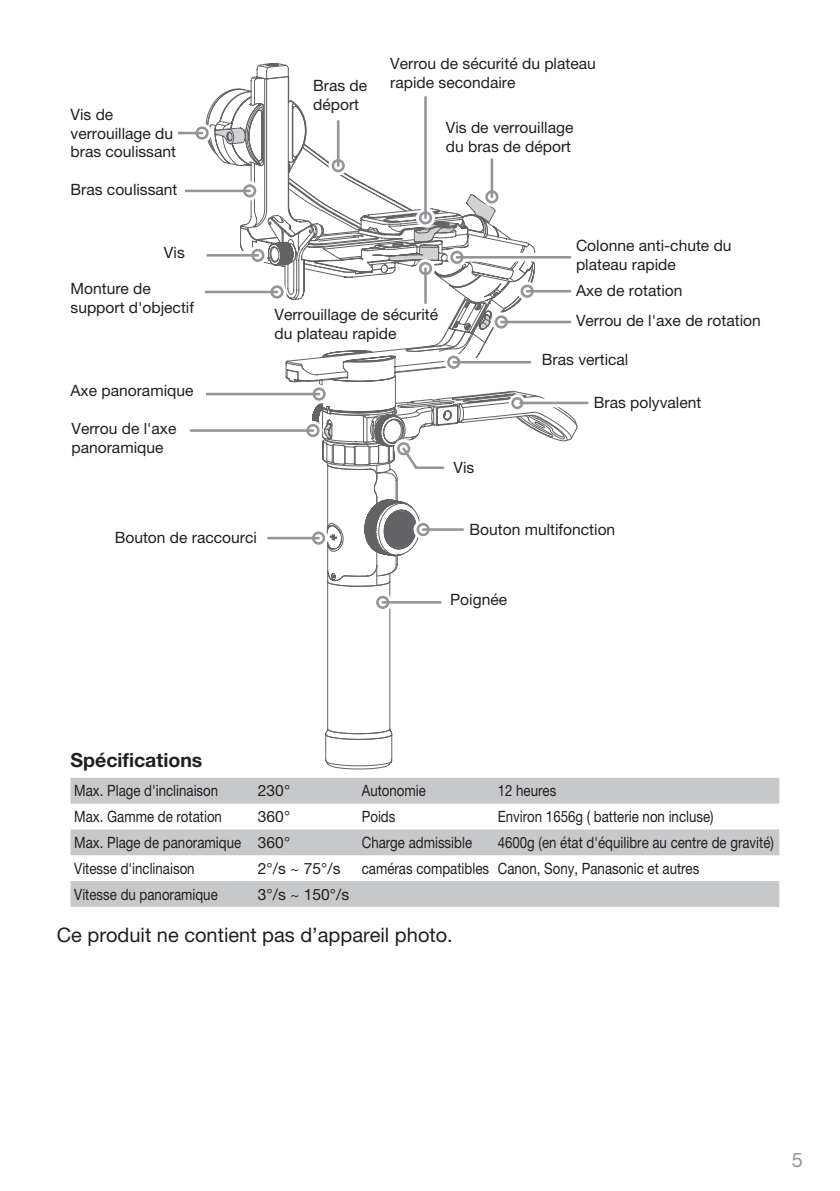
<style>
.page{position:relative;width:840px;height:1191px;background:#fff}
.page>*{position:absolute;margin:0;border:0;box-sizing:border-box;transform-origin:0 0}
.t1{font:20px "Helvetica Neue LT Pro";color:#231f20}
.t2{font:20px "Helvetica Neue LT Pro";color:#939598}
.t3{font:700 19.6px "Helvetica Neue LT Pro";color:#231f20}
.t4{font:15.6px/18.8px "Helvetica Neue LT Pro";color:#231f20}
.t5{font:15.6px "Helvetica Neue LT Pro";color:#231f20;scale:.85 1}
</style>
<div class="page">
<svg style="left:227px;top:96px;width:29px;height:155px"></svg>
<svg style="left:256px;top:76px;width:237px;height:463px"></svg>
<svg style="left:325px;top:759px;width:67px;height:7px"></svg>
<hr style="left:264px;top:79px;width:1px;height:131px;background:#636366">
<hr style="left:266px;top:79px;width:1px;height:131px;background:#636366">
<svg style="left:290px;top:100px;width:4px;height:5px"></svg>
<svg style="left:290px;top:159px;width:4px;height:4px"></svg>
<svg style="left:215px;top:120px;width:30px;height:25px"></svg>
<svg style="left:251px;top:64px;width:35px;height:16px"></svg>
<svg style="left:278px;top:479px;width:120px;height:261px"></svg>
<svg style="left:363px;top:549px;width:49px;height:8px"></svg>
<svg style="left:285px;top:479px;width:200px;height:70px"></svg>
<hr style="left:520px;top:401px;width:67px;height:3px;background:#939598">
<svg style="left:206px;top:392px;width:41px;height:4px"></svg>
<hr style="left:191px;top:393px;width:128px;height:2px;background:#939598">
<hr style="left:191px;top:429px;width:122px;height:3px;background:#939598">
<svg style="left:268px;top:534px;width:42px;height:8px"></svg>
<svg style="left:309px;top:528px;width:19px;height:19px"></svg>
<div style="left:312px;top:531px;width:13px;height:14px;border:3px solid #939598;border-radius:50%"></div>
<hr style="left:268px;top:537px;width:50px;height:2px;background:#939598">
<div style="left:423px;top:525px;width:39px;height:9px;background:#fff"></div>
<svg style="left:413px;top:520px;width:19px;height:19px"></svg>
<div style="left:416px;top:523px;width:13px;height:13px;border:3px solid #939598;border-radius:50%"></div>
<hr style="left:423px;top:528px;width:39px;height:3px;background:#939598">
<svg style="left:206px;top:290px;width:41px;height:4px"></svg>
<hr style="left:206px;top:291px;width:71px;height:2px;background:#939598">
<svg style="left:178px;top:131px;width:14px;height:4px"></svg>
<svg style="left:192px;top:123px;width:19px;height:20px"></svg>
<div style="left:195px;top:126px;width:13px;height:14px;border:3px solid #939598;border-radius:50%"></div>
<hr style="left:158px;top:132px;width:44px;height:2px;background:#939598">
<hr style="left:207px;top:254px;width:51px;height:3px;background:#939598">
<svg style="left:334px;top:121px;width:8px;height:36px"></svg>
<svg style="left:328px;top:156px;width:19px;height:19px"></svg>
<div style="left:331px;top:159px;width:13px;height:13px;border:3px solid #939598;border-radius:50%"></div>
<hr style="left:337px;top:121px;width:2px;height:45px;background:#939598">
<svg style="left:421px;top:97px;width:8px;height:97px"></svg>
<hr style="left:424px;top:97px;width:2px;height:121px;background:#939598">
<svg style="left:487px;top:159px;width:7px;height:29px"></svg>
<div style="left:482px;top:187px;width:19px;height:19px;background:#fff;border-radius:50%"></div>
<div style="left:485px;top:190px;width:13px;height:13px;border:3px solid #939598;border-radius:50%"></div>
<hr style="left:490px;top:159px;width:3px;height:38px;background:#939598">
<svg style="left:185px;top:187px;width:56px;height:8px"></svg>
<svg style="left:240px;top:181px;width:19px;height:19px"></svg>
<div style="left:243px;top:184px;width:13px;height:13px;border:3px solid #939598;border-radius:50%"></div>
<hr style="left:168px;top:190px;width:81px;height:2px;background:#939598">
<svg style="left:391px;top:598px;width:51px;height:8px"></svg>
<div style="left:373px;top:593px;width:19px;height:19px;background:#fff;border-radius:50%"></div>
<div style="left:376px;top:596px;width:13px;height:13px;border:3px solid #939598;border-radius:50%"></div>
<hr style="left:382px;top:601px;width:58px;height:2px;background:#939598">
<svg style="left:247px;top:194px;width:330px;height:285px"></svg>
<div style="left:70px;top:385px;width:136px;height:27px;background:#fff"></div>
<div style="left:70px;top:109px;width:108px;height:70px;background:#fff"></div>
<div style="left:70px;top:184px;width:115px;height:19px;background:#fff"></div>
<svg style="left:70px;top:778px;width:708px;height:129px;fill:#c7c8ca"></svg>
<p class="t4" style="left:70px;top:104px;width:107px">Vis de verrouillage du bras coulissant</p>
<p class="t4" style="left:70px;top:179px;width:108px">Bras coulissant</p>
<p class="t4" style="left:164px;top:243px;width:22px">Vis</p>
<p class="t4" style="left:70px;top:279px;width:125px">Monture de support d'objectif</p>
<p class="t4" style="left:70px;top:381px;width:124px">Axe panoramique</p>
<p class="t4" style="left:71px;top:418px;width:106px">Verrou de l'axe panoramique</p>
<p class="t4" style="left:313px;top:76px;width:56px">Bras de déport</p>
<p class="t4" style="left:390px;top:54px;width:207px">Verrou de sécurité du plateau rapide secondaire</p>
<p class="t4" style="left:445px;top:118px;width:129px">Vis de verrouillage du bras de déport</p>
<p class="t4" style="left:575px;top:236px;width:157px">Colonne anti-chute du plateau rapide</p>
<p class="t4" style="left:575px;top:280px;width:108px">Axe de rotation</p>
<p class="t4" style="left:274px;top:305px;width:165px">Verrouillage de sécurité du plateau rapide</p>
<p class="t4" style="left:453px;top:458px;width:22px">Vis</p>
<p class="t4" style="left:575px;top:310px;width:186px">Verrou de l'axe de rotation</p>
<p class="t4" style="left:541px;top:350px;width:88px">Bras vertical</p>
<p class="t4" style="left:593px;top:392px;width:109px">Bras polyvalent</p>
<p class="t4" style="left:115px;top:528px;width:144px">Bouton de raccourci</p>
<p class="t4" style="left:469px;top:520px;width:147px">Bouton multifonction</p>
<p class="t4" style="left:450px;top:590px;width:58px">Poignée</p>
<p class="t3" style="left:70px;top:748px;width:133px">Spécifications</p>
<p class="t5" style="left:74px;top:781px;width:171px">Max. Plage d'inclinaison</p>
<p class="t4" style="left:258px;top:781px;width:34px">230°</p>
<p class="t5" style="left:361px;top:781px;width:77px">Autonomie</p>
<p class="t5" style="left:497px;top:781px;width:70px">12 heures</p>
<p class="t5" style="left:74px;top:807px;width:175px">Max. Gamme de rotation</p>
<p class="t4" style="left:258px;top:807px;width:34px">360°</p>
<p class="t5" style="left:361px;top:807px;width:41px">Poids</p>
<p class="t5" style="left:497px;top:807px;width:255px">Environ 1656g ( batterie non incluse)</p>
<p class="t5" style="left:74px;top:832px;width:255px">Max. Plage de panoramique 360°</p>
<p class="t5" style="left:361px;top:832px;width:131px">Charge admissible</p>
<p class="t5" style="left:497px;top:832px;width:326px">4600g (en état d'équilibre au centre de gravité)</p>
<p class="t5" style="left:74px;top:858px;width:143px">Vitesse d'inclinaison</p>
<p class="t4" style="left:258px;top:858px;width:84px">2°/s ~ 75°/s</p>
<p class="t5" style="left:361px;top:858px;width:398px">caméras compatibles Canon, Sony, Panasonic et autres</p>
<p class="t5" style="left:74px;top:884px;width:170px">Vitesse du panoramique</p>
<p class="t4" style="left:258px;top:884px;width:93px">3°/s ~ 150°/s</p>
<p class="t1" style="left:57px;top:922px;width:397px">Ce produit ne contient pas d’appareil photo.</p>
<p class="t2" style="left:791px;top:1147px;width:13px">5</p>
</div>
